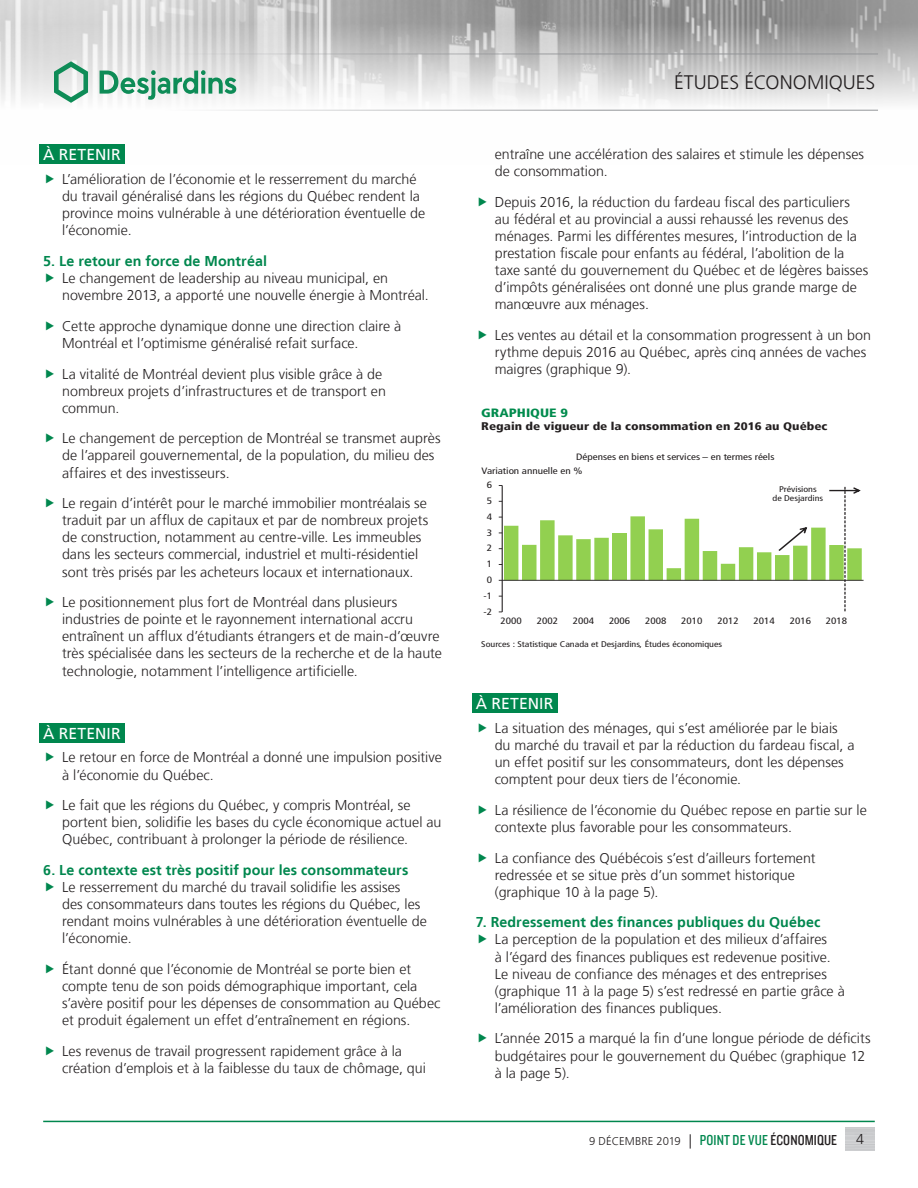
<style>
.page{position:relative;width:918px;height:1188px;background:#fff}
.page>*{position:absolute;margin:0;border:0;box-sizing:border-box;transform-origin:0 0}
.t1{font:300 19.5px "Frutiger LT";color:#231f20}
.Texte_Faits_saillant{font:15.75px "Frutiger LT";letter-spacing:.005em;color:#fff}
.t2{font:300 14.25px/17.1px "Frutiger LT";color:#231f20}
.Texte_Titre{font:700 14.25px "Frutiger LT";letter-spacing:.005em;color:#00874e}
.t3{font:900 condensed 12px "Frutiger LT";color:#008b4d;scale:1.2 1}
.t4{font:300 11.25px "Frutiger LT";letter-spacing:.005em;color:#231f20}
.t5{font:900 condensed 11.1px "Frutiger LT";color:#231f20;scale:1.2 1}
.t6{font:condensed 9.3px "Frutiger LT";color:#231f20;scale:1.2 1}
.t7{font:condensed 9.15px/14px "Frutiger LT";color:#231f20;scale:1.2 1}
.t8{font:condensed 8.25px/9.9px "Frutiger LT";color:#231f20;text-align:center;scale:1.2 1}
.s1{font-size:14.25px}
.s2{font-family:"Knockout 29 Junior Ltweight";font-weight:400;font-size:15px;color:#00874e}
.s3{font-family:"Knockout 29 Junior Ltweight";font-weight:400;font-size:15px}
</style>
<div class="page">
<img style="left:0;top:0;width:918px;height:110px">
<hr style="left:0;top:54px;width:878px;height:1px;background:#939598">
<hr style="left:0;top:110px;width:878px;height:1px;background:#939598">
<svg style="left:54px;top:61px;width:34px;height:42px"></svg>
<svg style="left:100px;top:70px;width:136px;height:30px"></svg>
<hr style="left:43px;top:1121px;width:832px;height:1px;background:#00874e">
<div style="left:39px;top:144px;width:86px;height:20px;background:#00874e"></div>
<div style="left:39px;top:723px;width:86px;height:20px;background:#00874e"></div>
<div style="left:472px;top:693px;width:85px;height:20px;background:#00874e"></div>
<hr style="left:502px;top:580px;width:362px;height:1px;background:#231f20">
<svg style="left:499px;top:485px;width:363px;height:128px"></svg>
<p class="Texte_Faits_saillant" style="left:43px;top:146px;width:79px">À RETENIR</p>
<p class="t2" style="left:62px;top:171px;width:365px">L’amélioration de l’économie et le resserrement du marché du travail généralisé dans les régions du Québec rendent la province moins vulnérable à une détérioration éventuelle de l’économie.</p>
<p class="Texte_Titre" style="left:43px;top:253px;width:225px">5. Le retour en force de Montréal</p>
<p class="t2" style="left:62px;top:270px;width:368px">Le changement de leadership au niveau municipal, en novembre 2013, a apporté une nouvelle énergie à Montréal.</p>
<p class="t2" style="left:62px;top:318px;width:341px">Cette approche dynamique donne une direction claire à<br>Montréal et l’optimisme généralisé refait surface.</p>
<p class="t2" style="left:62px;top:365px;width:325px">La vitalité de Montréal devient plus visible grâce à de nombreux projets d’infrastructures et de transport en commun.</p>
<p class="t2" style="left:62px;top:430px;width:380px">Le changement de perception de Montréal se transmet auprès de l’appareil gouvernemental, de la population, du milieu des affaires et des investisseurs.</p>
<p class="t2" style="left:62px;top:495px;width:368px">Le regain d’intérêt pour le marché immobilier montréalais se traduit par un afflux de capitaux et par de nombreux projets de construction, notamment au centre-ville. Les immeubles dans les secteurs commercial, industriel et multi-résidentiel sont très prisés par les acheteurs locaux et internationaux.</p>
<p class="t2" style="left:62px;top:594px;width:381px">Le positionnement plus fort de Montréal dans plusieurs industries de pointe et le rayonnement international accru entraînent un afflux d’étudiants étrangers et de main-d’œuvre très spécialisée dans les secteurs de la recherche et de la haute technologie, notamment l’intelligence artificielle.</p>
<p class="Texte_Faits_saillant" style="left:43px;top:724px;width:79px">À RETENIR</p>
<p class="t2" style="left:62px;top:749px;width:381px">Le retour en force de Montréal a donné une impulsion positive à l’économie du Québec.</p>
<p class="t2" style="left:62px;top:797px;width:381px">Le fait que les régions du Québec, y compris Montréal, se portent bien, solidifie les bases du cycle économique actuel au<br>Québec, contribuant à prolonger la période de résilience.</p>
<p class="Texte_Titre" style="left:43px;top:862px;width:367px">6. Le contexte est très positif pour les consommateurs</p>
<p class="t2" style="left:62px;top:879px;width:366px">Le resserrement du marché du travail solidifie les assises<br>des consommateurs dans toutes les régions du Québec, les rendant moins vulnérables à une détérioration éventuelle de l’économie.</p>
<p class="t2" style="left:62px;top:961px;width:380px">Étant donné que l’économie de Montréal se porte bien et compte tenu de son poids démographique important, cela s’avère positif pour les dépenses de consommation au Québec et produit également un effet d’entraînement en régions.</p>
<p class="t2" style="left:62px;top:1043px;width:365px">Les revenus de travail progressent rapidement grâce à la création d’emplois et à la faiblesse du taux de chômage, qui</p>
<h1 class="t1" style="left:674px;top:72px;width:203px">ÉTUDES ÉCONOMIQUES</h1>
<p class="t2" style="left:495px;top:146px;width:371px">entraîne une accélération des salaires et stimule les dépenses de consommation.</p>
<p class="t2" style="left:495px;top:194px;width:375px">Depuis 2016, la réduction du fardeau fiscal des particuliers au fédéral et au provincial a aussi rehaussé les revenus des ménages. Parmi les différentes mesures, l’introduction de la prestation fiscale pour enfants au fédéral, l’abolition de la taxe santé du gouvernement du Québec et de légères baisses d’impôts généralisées ont donné une plus grande marge de manœuvre aux ménages.</p>
<p class="t2" style="left:495px;top:327px;width:378px">Les ventes au détail et la consommation progressent à un bon rythme depuis 2016 au Québec, après cinq années de vaches maigres (graphique 9).</p>
<p class="t3" style="left:481px;top:405px;width:74px">GRAPHIQUE 9</p>
<p class="t5" style="left:481px;top:420px;width:290px">Regain de vigueur de la consommation en 2016 au Québec</p>
<p class="t7" style="left:481px;top:450px;width:246px;text-indent:95px">Dépenses en biens et services – en termes réels<br>Variation annuelle en %</p>
<p class="t7" style="left:487px;top:478px;width:6px">6</p>
<p class="t7" style="left:487px;top:494px;width:6px">5</p>
<p class="t6" style="left:487px;top:511px;width:6px">4</p>
<p class="t7" style="left:487px;top:526px;width:6px">3</p>
<p class="t7" style="left:487px;top:541px;width:6px">2</p>
<p class="t7" style="left:487px;top:557px;width:6px">1</p>
<p class="t6" style="left:487px;top:574px;width:6px">0</p>
<p class="t7" style="left:484px;top:589px;width:9px">-1</p>
<p class="t7" style="left:484px;top:605px;width:9px">-2</p>
<p class="t8" style="left:773px;top:484px;width:44px">Prévisions<br>de Desjardins</p>
<p class="t7" style="left:501px;top:613px;width:19px">2000</p>
<p class="t7" style="left:537px;top:613px;width:19px">2002</p>
<p class="t7" style="left:573px;top:613px;width:19px">2004</p>
<p class="t7" style="left:609px;top:613px;width:19px">2006</p>
<p class="t7" style="left:645px;top:613px;width:19px">2008</p>
<p class="t7" style="left:681px;top:613px;width:19px">2010</p>
<p class="t7" style="left:717px;top:613px;width:19px">2012</p>
<p class="t7" style="left:754px;top:613px;width:19px">2014</p>
<p class="t7" style="left:790px;top:613px;width:19px">2016</p>
<p class="t7" style="left:826px;top:613px;width:19px">2018</p>
<p class="t8" style="left:481px;top:640px;width:202px">Sources : Statistique Canada et Desjardins, Études économiques</p>
<p class="Texte_Faits_saillant" style="left:476px;top:694px;width:79px">À RETENIR</p>
<p class="t2" style="left:495px;top:720px;width:361px">La situation des ménages, qui s’est améliorée par le biais du marché du travail et par la réduction du fardeau fiscal, a un effet positif sur les consommateurs, dont les dépenses comptent pour deux tiers de l’économie.</p>
<p class="t2" style="left:495px;top:802px;width:374px">La résilience de l’économie du Québec repose en partie sur le contexte plus favorable pour les consommateurs.</p>
<p class="t2" style="left:495px;top:849px;width:322px">La confiance des Québécois s’est d’ailleurs fortement redressée et se situe près d’un sommet historique (graphique 10 à la page 5).</p>
<p class="Texte_Titre" style="left:476px;top:914px;width:346px">7. Redressement des finances publiques du Québec</p>
<p class="t2" style="left:495px;top:931px;width:352px">La perception de la population et des milieux d’affaires<br>à l’égard des finances publiques est redevenue positive.<br>Le niveau de confiance des ménages et des entreprises (graphique 11 à la page 5) s’est redressé en partie grâce à l’amélioration des finances publiques.</p>
<p class="t2" style="left:495px;top:1030px;width:377px">L’année 2015 a marqué la fin d’une longue période de déficits budgétaires pour le gouvernement du Québec (graphique 12 à la page 5).</p>
<p class="t4" style="left:589px;top:1135px;width:250px">9 DÉCEMBRE 2019 <span class="s1">|</span> <span class="s2">POINT DE VUE</span> <span class="s3">ÉCONOMIQUE</span></p>
<p class="t2" style="left:856px;top:1131px;width:9px">4</p>
</div>
